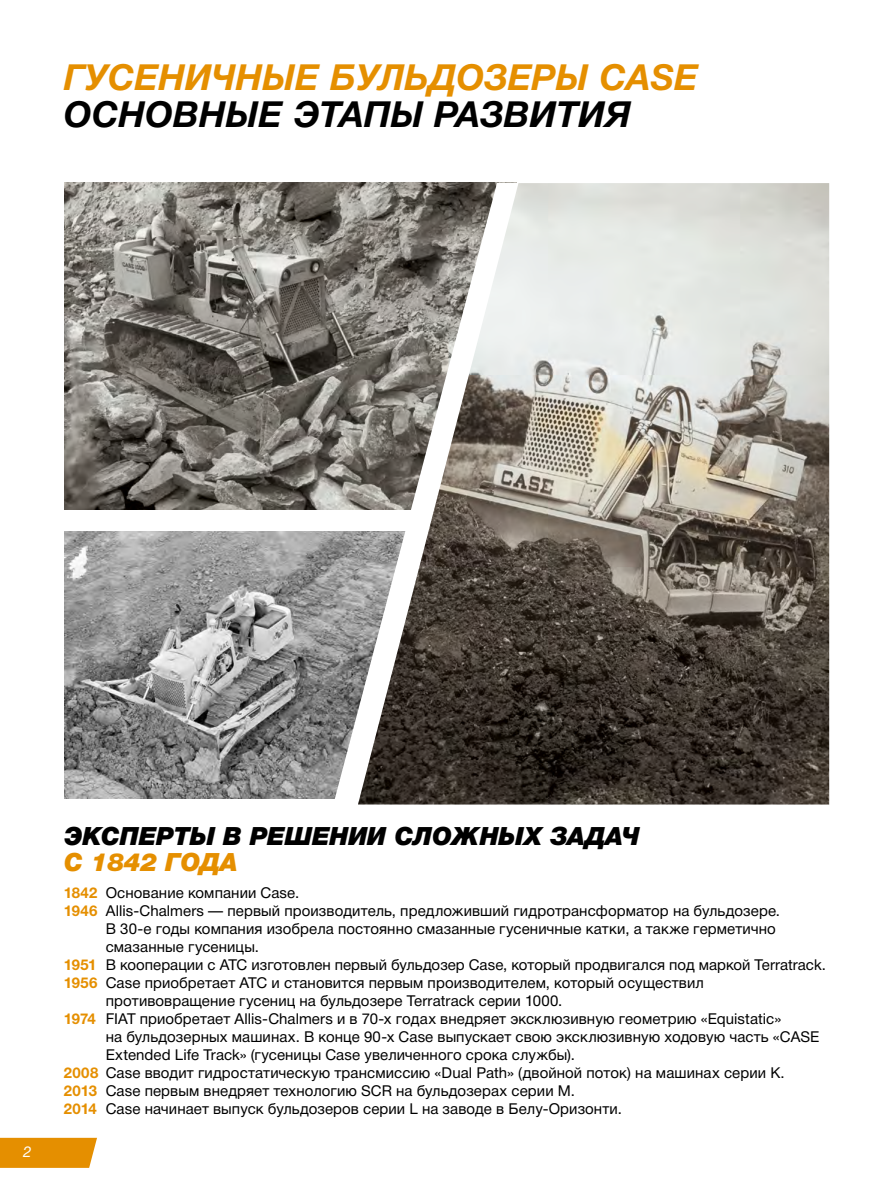
<style>
.page{position:relative;width:893px;height:1191px;background:#fff}
.page>*{position:absolute;margin:0;border:0;box-sizing:border-box;transform-origin:0 0}
.t1{font:italic 700 36px "Helvetica Neue Cyr";color:#e58f00}
.t2{font:italic 700 36px "Helvetica Neue Cyr";color:#000}
.t3{font:italic 900 25.2px "Helvetica Neue Cyr";letter-spacing:-.01em;color:#000}
.t4{font:italic 900 25.2px "Helvetica Neue Cyr";letter-spacing:-.01em;color:#e58f00}
.t5{font:15px "Helvetica Neue Cyr";letter-spacing:.005em;color:#000}
.t6{font:italic 15px "Helvetica Neue Cyr";color:#fff}
.s1{font-weight:700;color:#e58f00}
</style>
<div class="page">
<svg style="left:0;top:1137px;width:97px;height:30px;background:#e69610"></svg>
<img style="left:65px;top:531px;width:268px;height:267px">
<img style="left:65px;top:183px;width:268px;height:326px">
<svg style="left:333px;top:183px;width:497px;height:621px;background:#93918e"></svg>
<img style="left:358px;top:183px;width:471px;height:621px">
<h1 class="t1" style="left:64px;top:57px;width:636px">ГУСЕНИЧНЫЕ БУЛЬДОЗЕРЫ CASE</h1>
<h1 class="t2" style="left:64px;top:94px;width:569px">ОСНОВНЫЕ ЭТАПЫ РАЗВИТИЯ</h1>
<p class="t6" style="left:23px;top:1143px;width:10px">2</p>
<h2 class="t3" style="left:64px;top:822px;width:577px">ЭКСПЕРТЫ В РЕШЕНИИ СЛОЖНЫХ ЗАДАЧ</h2>
<h2 class="t4" style="left:64px;top:847px;width:176px">С 1842 ГОДА</h2>
<p class="t5" style="left:64px;top:884px;width:237px"><span class="s1">1842</span> Основание компании Case.</p>
<p class="t5" style="left:64px;top:902px;width:718px"><span class="s1">1946</span> Allis-Chalmers — первый производитель, предложивший гидротрансформатор на бульдозере.</p>
<p class="t5" style="left:106px;top:920px;width:671px">В 30-е годы компания изобрела постоянно смазанные гусеничные катки, а также герметично</p>
<p class="t5" style="left:106px;top:938px;width:155px">смазанные гусеницы.</p>
<p class="t5" style="left:64px;top:956px;width:764px"><span class="s1">1951</span> В кооперации с ATC изготовлен первый бульдозер Case, который продвигался под маркой Terratrack.</p>
<p class="t5" style="left:64px;top:974px;width:641px"><span class="s1">1956</span> Case приобретает ATC и становится первым производителем, который осуществил</p>
<p class="t5" style="left:106px;top:992px;width:458px">противовращение гусениц на бульдозере Terratrack серии 1000.</p>
<p class="t5" style="left:64px;top:1010px;width:719px"><span class="s1">1974</span> FIAT приобретает Allis-Chalmers и в 70-х годах внедряет эксклюзивную геометрию «Equistatic»</p>
<p class="t5" style="left:106px;top:1028px;width:715px">на бульдозерных машинах. В конце 90-х Case выпускает свою эксклюзивную ходовую часть «CASE</p>
<p class="t5" style="left:106px;top:1046px;width:471px">Extended Life Track» (гусеницы Case увеличенного срока службы).</p>
<p class="t5" style="left:64px;top:1064px;width:722px"><span class="s1">2008</span> Case вводит гидростатическую трансмиссию «Dual Path» (двойной поток) на машинах серии K.</p>
<p class="t5" style="left:64px;top:1082px;width:513px"><span class="s1">2013</span> Case первым внедряет технологию SCR на бульдозерах серии M.</p>
<p class="t5" style="left:64px;top:1100px;width:560px"><span class="s1">2014</span> Case начинает выпуск бульдозеров серии L на заводе в Белу-Оризонти.</p>
</div>
